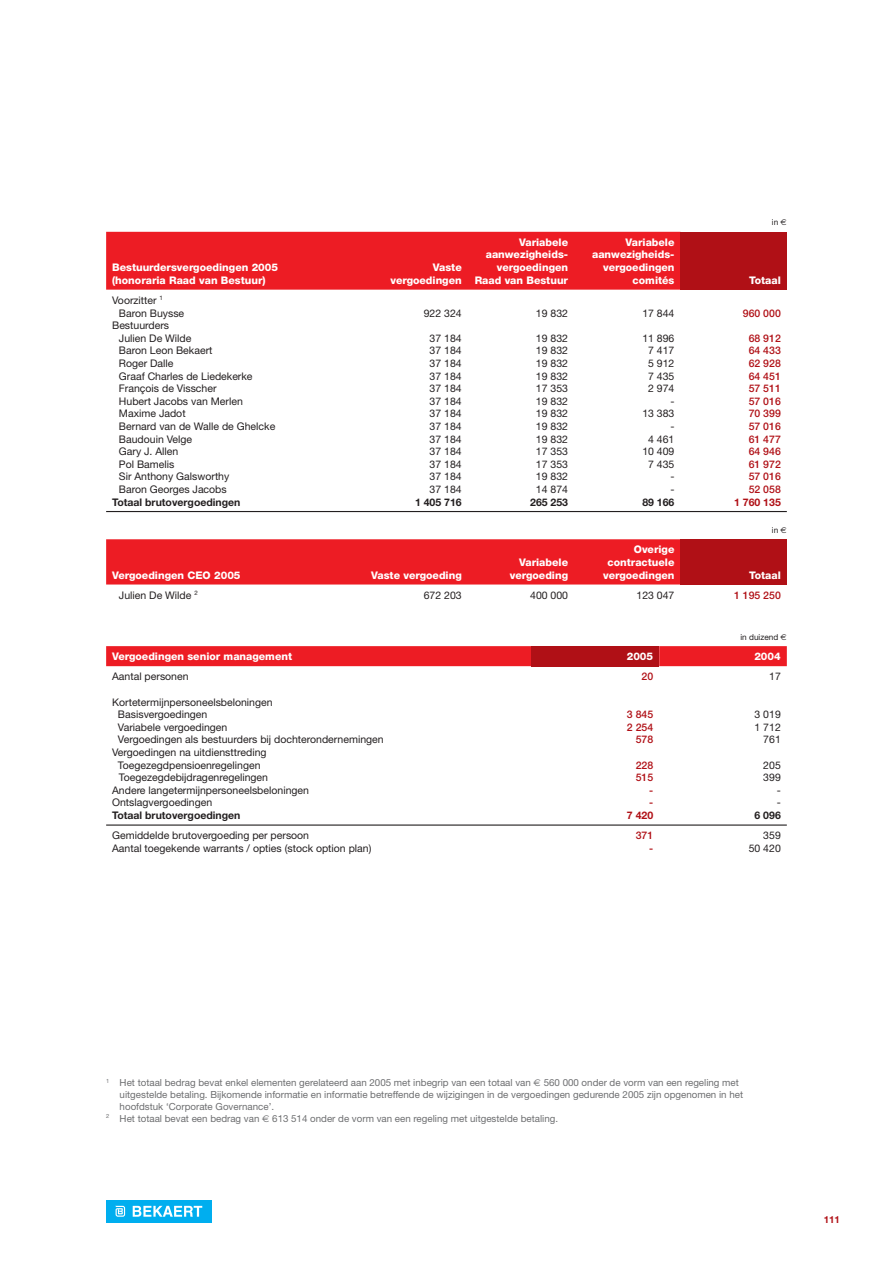
<style>
.page{position:relative;width:893px;height:1263px;background:#fff}
.page>*{position:absolute;margin:0;border:0;box-sizing:border-box;transform-origin:0 0}
.t1{font:10.5px/12.6px "Helvetica Neue";color:#231f20;text-align:right}
.t2{font:800 10.5px/12.6px "Helvetica Neue";color:#fff;text-align:right}
.t3{font:500 10.5px/12.6px "Helvetica Neue";color:#b01016;text-align:right}
.t4{font:700 10.5px "Helvetica Neue";color:#231f20}
.t5{font:700 10.5px "Helvetica Neue";color:#b01016}
.t6{font:9.75px "Helvetica Neue";color:#6d6e70}
.t7{font:700 9.75px "Helvetica Neue";color:#b01016}
.t8{font:8.25px "Helvetica Neue";color:#231f20}
.s1{font-family:"Euro Sans"}
</style>
<div class="page">
<div style="left:106px;top:1200px;width:105px;height:23px;background:#00aeef"></div>
<svg style="left:115px;top:1206px;width:10px;height:11px"></svg>
<svg style="left:133px;top:1206px;width:69px;height:11px"></svg>
<div style="left:106px;top:232px;width:574px;height:58px;background:#ed1c24"></div>
<div style="left:680px;top:232px;width:106px;height:58px;background:#b01016"></div>
<hr style="left:106px;top:511px;width:680px;height:1px;background:#231f20">
<div style="left:106px;top:539px;width:574px;height:46px;background:#ed1c24"></div>
<div style="left:680px;top:539px;width:106px;height:46px;background:#b01016"></div>
<div style="left:106px;top:646px;width:680px;height:20px;background:#ed1c24"></div>
<div style="left:531px;top:646px;width:128px;height:20px;background:#b01016"></div>
<hr style="left:106px;top:825px;width:680px;height:1px;background:#231f20">
<p class="t2" style="left:112px;top:262px;width:167px;text-align:left">Bestuurdersvergoedingen 2005 (honoraria Raad van Bestuur)</p>
<p class="t2" style="left:390px;top:262px;width:73px">Vaste vergoedingen</p>
<p class="t1" style="left:112px;top:295px;width:52px">Voorzitter <sup>1</sup></p>
<p class="t1" style="left:119px;top:308px;width:67px">Baron Buysse</p>
<p class="t1" style="left:112px;top:320px;width:58px">Bestuurders</p>
<p class="t1" style="left:119px;top:333px;width:74px">Julien De Wilde</p>
<p class="t1" style="left:119px;top:345px;width:95px">Baron Leon Bekaert</p>
<p class="t1" style="left:119px;top:358px;width:56px">Roger Dalle</p>
<p class="t1" style="left:119px;top:371px;width:135px">Graaf Charles de Liedekerke</p>
<p class="t1" style="left:119px;top:383px;width:99px">François de Visscher</p>
<p class="t1" style="left:119px;top:396px;width:125px">Hubert Jacobs van Merlen</p>
<p class="t1" style="left:119px;top:408px;width:68px">Maxime Jadot</p>
<p class="t1" style="left:119px;top:421px;width:158px">Bernard van de Walle de Ghelcke</p>
<p class="t1" style="left:119px;top:434px;width:75px">Baudouin Velge</p>
<p class="t1" style="left:119px;top:446px;width:61px">Gary J. Allen</p>
<p class="t1" style="left:119px;top:459px;width:57px">Pol Bamelis</p>
<p class="t1" style="left:119px;top:471px;width:112px">Sir Anthony Galsworthy</p>
<p class="t1" style="left:119px;top:484px;width:109px">Baron Georges Jacobs</p>
<p class="t4" style="left:112px;top:498px;width:130px">Totaal brutovergoedingen</p>
<p class="t1" style="left:424px;top:308px;width:39px">922 324</p>
<p class="t1" style="left:429px;top:333px;width:34px;text-align:justify">37 184<br>37 184<br>37 184<br>37 184<br>37 184<br>37 184<br>37 184<br>37 184<br>37 184<br>37 184<br>37 184<br>37 184<br>37 184</p>
<p class="t4" style="left:415px;top:498px;width:48px">1 405 716</p>
<p class="t2" style="left:474px;top:237px;width:95px">Variabele aanwezigheids&shy;vergoedingen<br>Raad van Bestuur</p>
<p class="t2" style="left:592px;top:237px;width:84px">Variabele aanwezigheids&shy;vergoedingen comités</p>
<p class="t1" style="left:536px;top:308px;width:34px">19 832</p>
<p class="t1" style="left:536px;top:333px;width:34px;text-align:justify">19 832<br>19 832<br>19 832<br>19 832<br>17 353<br>19 832<br>19 832<br>19 832<br>19 832<br>17 353<br>17 353<br>19 832<br>14 874</p>
<p class="t4" style="left:530px;top:498px;width:39px">265 253</p>
<p class="t1" style="left:642px;top:308px;width:34px">17 844</p>
<p class="t1" style="left:642px;top:333px;width:34px">11 896<br>7 417<br>5 912<br>7 435<br>2 974 -<br>13 383 -<br>4 461<br>10 409<br>7 435 -<br>-</p>
<p class="t4" style="left:642px;top:498px;width:34px">89 166</p>
<p class="t2" style="left:112px;top:569px;width:130px">Vergoedingen CEO 2005</p>
<p class="t2" style="left:371px;top:569px;width:92px">Vaste vergoeding</p>
<p class="t2" style="left:509px;top:557px;width:60px">Variabele vergoeding</p>
<p class="t2" style="left:603px;top:544px;width:73px">Overige contractuele vergoedingen</p>
<p class="t8" style="left:772px;top:219px;width:16px">in <span class="s1">€</span></p>
<p class="t2" style="left:749px;top:275px;width:33px">Totaal</p>
<p class="t3" style="left:742px;top:307px;width:39px">960 000</p>
<p class="t3" style="left:748px;top:333px;width:34px;text-align:justify">68 912<br>64 433<br>62 928<br>64 451<br>57 511<br>57 016<br>70 399<br>57 016<br>61 477<br>64 946<br>61 972<br>57 016<br>52 058</p>
<p class="t5" style="left:734px;top:498px;width:48px">1 760 135</p>
<p class="t8" style="left:772px;top:527px;width:16px">in <span class="s1">€</span></p>
<p class="t2" style="left:749px;top:569px;width:33px">Totaal</p>
<p class="t1" style="left:119px;top:590px;width:80px">Julien De Wilde <sup>2</sup></p>
<p class="t1" style="left:424px;top:590px;width:39px">672 203</p>
<p class="t1" style="left:530px;top:590px;width:39px">400 000</p>
<p class="t1" style="left:636px;top:590px;width:39px">123 047</p>
<p class="t3" style="left:734px;top:590px;width:48px">1 195 250</p>
<p class="t8" style="left:740px;top:634px;width:48px">in duizend <span class="s1">€</span></p>
<p class="t2" style="left:112px;top:651px;width:181px">Vergoedingen senior management</p>
<p class="t2" style="left:626px;top:651px;width:28px">2005</p>
<p class="t2" style="left:754px;top:651px;width:28px">2004</p>
<p class="t1" style="left:112px;top:671px;width:78px">Aantal personen</p>
<p class="t1" style="left:112px;top:697px;width:162px">Kortetermijnpersoneelsbeloningen</p>
<p class="t1" style="left:118px;top:709px;width:91px">Basisvergoedingen</p>
<p class="t1" style="left:118px;top:722px;width:111px">Variabele vergoedingen</p>
<p class="t1" style="left:118px;top:734px;width:267px">Vergoedingen als bestuurders bij dochterondernemingen</p>
<p class="t1" style="left:112px;top:747px;width:156px">Vergoedingen na uitdiensttreding</p>
<p class="t1" style="left:118px;top:760px;width:144px">Toegezegdpensioenregelingen</p>
<p class="t1" style="left:119px;top:772px;width:151px">Toegezegdebijdragenregelingen</p>
<p class="t1" style="left:112px;top:785px;width:198px">Andere langetermijnpersoneelsbeloningen</p>
<p class="t1" style="left:112px;top:797px;width:102px">Ontslagvergoedingen</p>
<p class="t4" style="left:112px;top:812px;width:130px">Totaal brutovergoedingen</p>
<p class="t3" style="left:641px;top:671px;width:13px">20</p>
<p class="t3" style="left:627px;top:709px;width:28px">3 845<br>2 254<br>578</p>
<p class="t3" style="left:635px;top:760px;width:19px">228<br>515 -<br>-</p>
<p class="t5" style="left:627px;top:811px;width:28px">7 420</p>
<p class="t1" style="left:769px;top:671px;width:13px">17</p>
<p class="t1" style="left:754px;top:709px;width:28px">3 019<br>1 712<br>761</p>
<p class="t1" style="left:763px;top:760px;width:19px">205<br>399 -<br>-</p>
<p class="t4" style="left:754px;top:812px;width:28px">6 096</p>
<p class="t1" style="left:112px;top:830px;width:261px;text-align:left">Gemiddelde brutovergoeding per persoon<br>Aantal toegekende warrants / opties (stock option plan)</p>
<p class="t3" style="left:635px;top:830px;width:19px">371 -</p>
<p class="t1" style="left:748px;top:830px;width:34px">359<br>50 420</p>
<p class="t6" style="left:106px;top:1080px;width:634px"><sup>1</sup> Het totaal bedrag bevat enkel elementen gerelateerd aan 2005 met inbegrip van een totaal van <span class="s1">€</span> 560 000 onder de vorm van een regeling met</p>
<p class="t6" style="left:120px;top:1091px;width:625px">uitgestelde betaling. Bijkomende informatie en informatie betreffende de wijzigingen in de vergoedingen gedurende 2005 zijn opgenomen in het</p>
<p class="t6" style="left:120px;top:1103px;width:156px">hoofdstuk ‘Corporate Governance’.</p>
<p class="t6" style="left:106px;top:1115px;width:453px"><sup>2</sup> Het totaal bevat een bedrag van <span class="s1">€</span> 613 514 onder de vorm van een regeling met uitgestelde betaling.</p>
<p class="t7" style="left:823px;top:1216px;width:18px">111</p>
</div>
